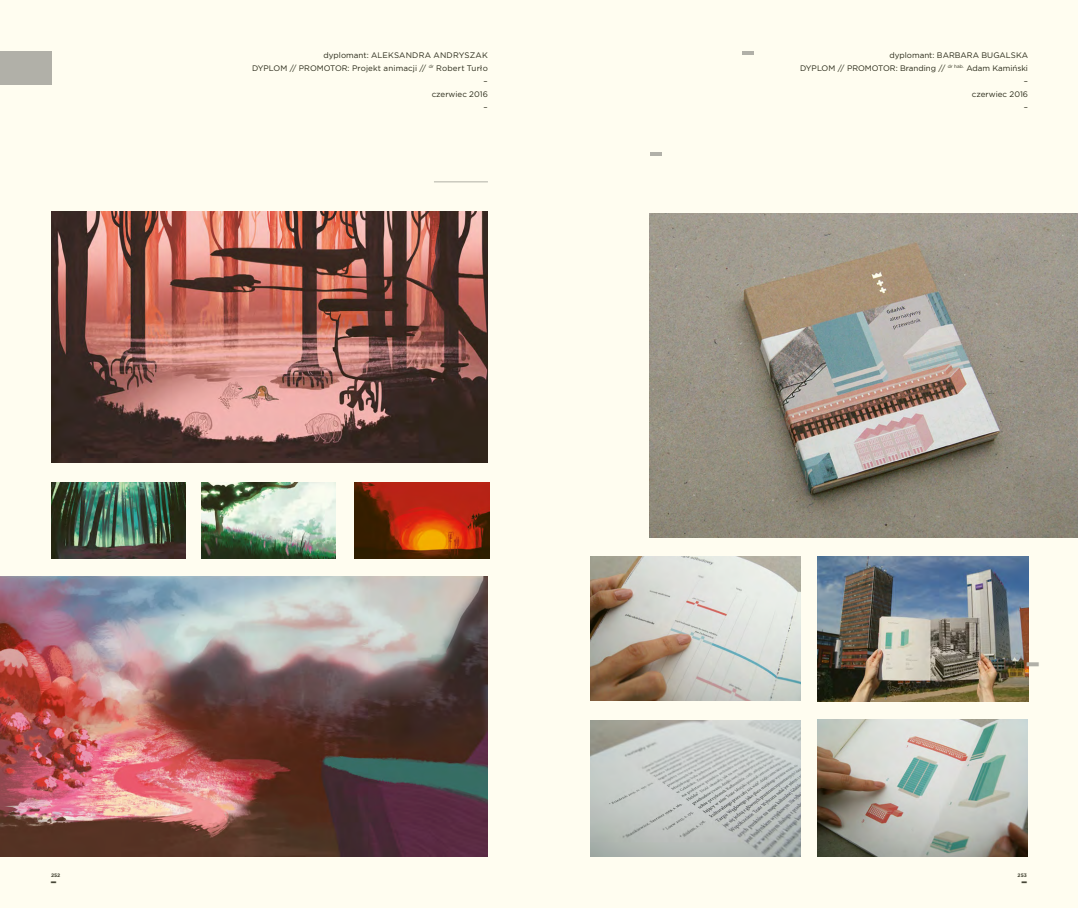
<style>
.page{position:relative;width:1078px;height:908px;background:#fff}
.page>*{position:absolute;margin:0;border:0;box-sizing:border-box;transform-origin:0 0}
.t1{font:700 28px "Gotham";color:#adadb3}
.t2{font:700 12px "Gotham";color:#3c3c3b}
.t3{font:8px/13.1px "Gotham";color:#1d1d1b;text-align:right}
.t4{font:700 5px "Gotham";letter-spacing:-.005em;color:#3c3c3b}
</style>
<div class="page">
<img style="left:0;top:0;width:1077px;height:907px">
<p class="t3" style="left:252px;top:48px;width:237px">dyplomant: Aleksandra Andryszak<br>dyplom // promotor: Projekt animacji // <sup>dr</sup> Robert Turło –<br>czerwiec 2016<br>–</p>
<p class="t3" style="left:800px;top:48px;width:229px">dyplomant: Barbara Bugalska<br>dyplom // promotor: Branding // <sup>dr</sup> <sup>hab.</sup> Adam Kamiński –<br>czerwiec 2016<br>–</p>
<p class="t4" style="left:51px;top:871px;width:11px">252</p>
<h2 class="t2" style="left:50px;top:873px;width:8px">–</h2>
<h1 class="t1" style="left:1025px;top:644px;width:16px">–</h1>
<p class="t4" style="left:1017px;top:871px;width:11px">253</p>
<h2 class="t2" style="left:1020px;top:873px;width:8px">–</h2>
</div>
